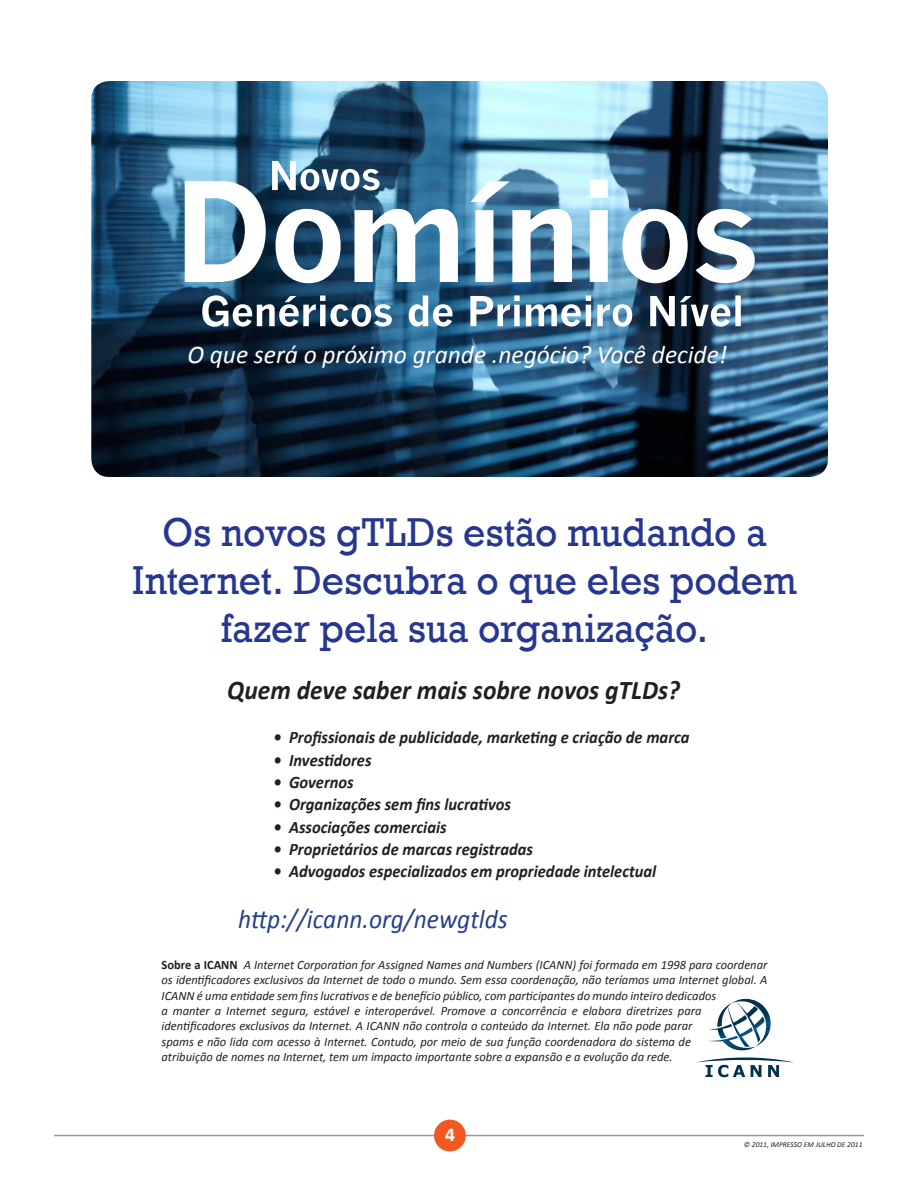
<style>
.page{position:relative;width:918px;height:1188px;background:#fff}
.page>*{position:absolute;margin:0;border:0;box-sizing:border-box;transform-origin:0 0}
.body_1{font:41.4px/47.7px "Rockwell";color:#273790;text-align:center;scale:.94 1}
.captions{font:italic 700 27px "Calibri";color:#231f20;scale:.94 1}
.t1{font:italic 27px "Calibri";color:#253f8e;scale:.94 1}
.t2{font:italic 25.5px "Calibri";color:#fff}
.t3{font:700 19.65px "Calibri";color:#fff}
.captions-2{font:italic 700 17.55px "Calibri";color:#231f20;scale:.94 1}
.t4{font:italic 12.75px/15.3px "Calibri";color:#231f20}
.body_1-2{font:italic 7.5px "Calibri";color:#231f20}
.s1{font-weight:700;font-style:normal}
</style>
<div class="page">
<hr style="left:54px;top:1135px;width:810px;height:1px;background:#989999">
<div style="left:434px;top:1120px;width:32px;height:31px;background:#f15921;border-radius:50%"></div>
<img style="left:91px;top:81px;width:737px;height:396px">
<img style="left:707px;top:999px;width:64px;height:52px">
<img style="left:708px;top:1024px;width:24px;height:15px">
<svg style="left:696px;top:1057px;width:98px;height:20px"></svg>
<svg style="left:185px;top:180px;width:570px;height:103px"></svg>
<svg style="left:272px;top:161px;width:108px;height:29px"></svg>
<svg style="left:202px;top:295px;width:539px;height:32px"></svg>
<p class="t2" style="left:187px;top:339px;width:541px">O que será o próximo grande .negócio? Você decide!</p>
<p class="body_1" style="left:132px;top:509px;width:709px">Os novos gTLDs estão mudando a<br>Internet. Descubra o que eles podem fazer pela sua organização.</p>
<p class="captions" style="left:227px;top:673px;width:483px">Quem deve saber mais sobre novos gTLDs?</p>
<p class="captions-2" style="left:273px;top:727px;width:444px">• Profissionais de publicidade, marketing e criação de marca</p>
<p class="captions-2" style="left:273px;top:749px;width:106px">• Investidores</p>
<p class="captions-2" style="left:273px;top:771px;width:87px">• Governos</p>
<p class="captions-2" style="left:273px;top:794px;width:254px">• Organizações sem fins lucrativos</p>
<p class="captions-2" style="left:273px;top:816px;width:186px">• Associações comerciais</p>
<p class="captions-2" style="left:273px;top:838px;width:278px">• Proprietários de marcas registradas</p>
<p class="captions-2" style="left:273px;top:860px;width:409px">• Advogados especializados em propriedade intelectual</p>
<p class="t1" style="left:238px;top:902px;width:288px">http://icann.org/newgtlds</p>
<p class="t4" style="left:162px;top:957px;width:607px"><span class="s1">Sobre a ICANN</span> A Internet Corporation for Assigned Names and Numbers (ICANN) foi formada em 1998 para coordenar os identificadores exclusivos da Internet de todo o mundo. Sem essa coordenação, não teríamos uma Internet global. A ICANN é uma entidade sem fins lucrativos e de benefício público, com participantes do mundo inteiro dedicados<br>a manter a Internet segura, estável e interoperável. Promove a concorrência e elabora diretrizes para identificadores exclusivos da Internet. A ICANN não controla o conteúdo da Internet. Ela não pode parar<br>spams e não lida com acesso à Internet. Contudo, por meio de sua função coordenadora do sistema de<br>atribuição de nomes na Internet, tem um impacto importante sobre a expansão e a evolução da rede.</p>
<h3 class="t3" style="left:445px;top:1122px;width:11px">4</h3>
<p class="body_1-2" style="left:744px;top:1140px;width:120px">© 2011, IMPRESSO EM JULHO DE 2011</p>
</div>
